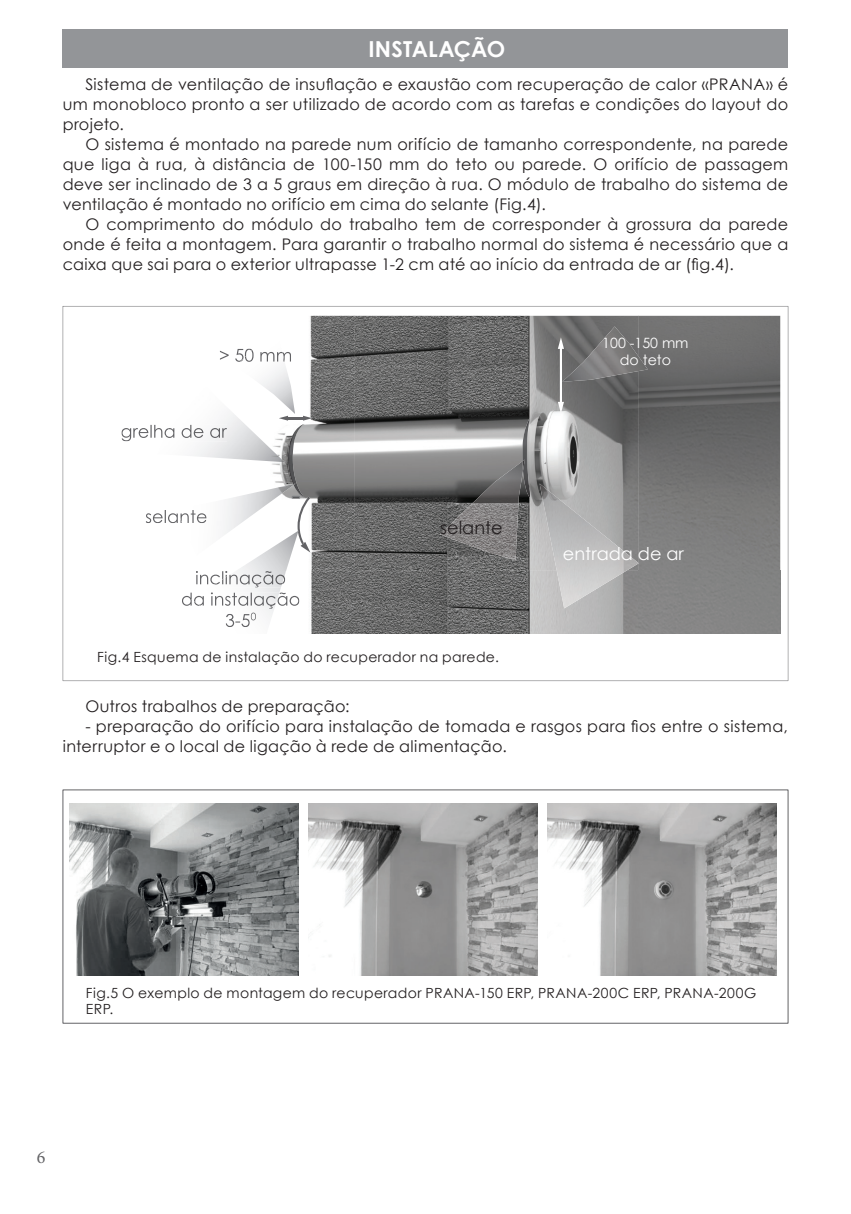
<style>
.page{position:relative;width:851px;height:1214px;background:#fff}
.page>*{position:absolute;margin:0;border:0;box-sizing:border-box;transform-origin:0 0}
.t1{font:700 22px "Century Gothic";color:#fff}
.t2{font:18px "Minion Pro";color:#636366}
.t3{font:17.8px "Century Gothic";color:#fff}
.t4{font:17.8px "Century Gothic";color:#231f20}
.t5{font:16px/20px "Century Gothic";letter-spacing:.02em;color:#231f20;text-align:justify}
.t6{font:14.2px/17px "Century Gothic";color:#fff;text-align:center}
.t7{font:14px/16px "Century Gothic";letter-spacing:.025em;color:#231f20}
</style>
<div class="page">
<div style="left:63px;top:29px;width:725px;height:38px;background:#939598"></div>
<svg style="left:63px;top:306px;width:725px;height:375px"></svg>
<img style="left:71px;top:316px;width:709px;height:318px">
<img style="left:539px;top:483px;width:99px;height:125px">
<img style="left:158px;top:374px;width:126px;height:88px">
<img style="left:202px;top:531px;width:96px;height:103px">
<img style="left:236px;top:329px;width:59px;height:85px">
<img style="left:297px;top:496px;width:13px;height:48px">
<svg style="left:300px;top:542px;width:10px;height:10px"></svg>
<svg style="left:279px;top:415px;width:33px;height:5px"></svg>
<img style="left:288px;top:424px;width:17px;height:74px">
<img style="left:177px;top:484px;width:116px;height:71px">
<img style="left:522px;top:418px;width:8px;height:80px">
<img style="left:440px;top:461px;width:83px;height:99px">
<svg style="left:522px;top:459px;width:2px;height:12px"></svg>
<img style="left:562px;top:326px;width:85px;height:56px">
<hr style="left:559px;top:347px;width:3px;height:57px;background:#fff">
<svg style="left:557px;top:337px;width:7px;height:12px"></svg>
<svg style="left:557px;top:402px;width:7px;height:11px"></svg>
<img style="left:220px;top:348px;width:71px;height:14px">
<img style="left:240px;top:348px;width:44px;height:14px">
<img style="left:121px;top:424px;width:42px;height:17px">
<img style="left:163px;top:424px;width:64px;height:17px">
<img style="left:145px;top:510px;width:31px;height:13px">
<img style="left:176px;top:510px;width:31px;height:13px">
<img style="left:196px;top:571px;width:14px;height:16px">
<img style="left:210px;top:571px;width:75px;height:16px">
<img style="left:182px;top:592px;width:117px;height:16px">
<img style="left:191px;top:592px;width:88px;height:16px">
<img style="left:225px;top:613px;width:25px;height:14px">
<svg style="left:251px;top:612px;width:5px;height:8px"></svg>
<svg style="left:291px;top:495px;width:9px;height:4px"></svg>
<img style="left:547px;top:803px;width:229px;height:172px">
<img style="left:308px;top:803px;width:229px;height:172px">
<img style="left:69px;top:803px;width:229px;height:172px">
<h1 class="t1" style="left:368px;top:32px;width:138px">INSTALAÇÃO</h1>
<p class="t5" style="left:63px;top:74px;width:727px;text-indent:23px">Sistema de ventilação de insuflação e exaustão com recuperação de calor «PRANA» é um monobloco pronto a ser utilizado de acordo com as tarefas e condições do layout do projeto.</p>
<p class="t5" style="left:63px;top:134px;width:727px;text-indent:23px">O sistema é montado na parede num orifício de tamanho correspondente, na parede que liga à rua, à distância de 100-150 mm do teto ou parede. O orifício de passagem deve ser inclinado de 3 a 5 graus em direção à rua. O módulo de trabalho do sistema de ventilação é montado no orifício em cima do selante (Fig.4).</p>
<p class="t5" style="left:63px;top:214px;width:727px;text-indent:23px">O comprimento do módulo do trabalho tem de corresponder à grossura da parede onde é feita a montagem. Para garantir o trabalho normal do sistema é necessário que a caixa que sai para o exterior ultrapasse 1-2 cm até ao início da entrada de ar (fig.4).</p>
<p class="t6" style="left:602px;top:334px;width:88px">100 -150 mm do teto</p>
<p class="t4" style="left:440px;top:515px;width:64px">selante</p>
<p class="t7" style="left:97px;top:649px;width:403px">Fig.4 Esquema de instalação do recuperador na parede.</p>
<p class="t3" style="left:563px;top:541px;width:122px">entrada de ar</p>
<p class="t5" style="left:85px;top:696px;width:266px">Outros trabalhos de preparação:</p>
<p class="t5" style="left:63px;top:716px;width:726px;text-indent:23px">- preparação do orifício para instalação de tomada e rasgos para fios entre o sistema, interruptor e o local de ligação à rede de alimentação.</p>
<p class="t7" style="left:86px;top:984px;width:672px">Fig.5 O exemplo de montagem do recuperador PRANA-150 ERP, PRANA-200C ERP, PRANA-200G<br>ERP.</p>
<p class="t2" style="left:37px;top:1144px;width:10px">6</p>
</div>
